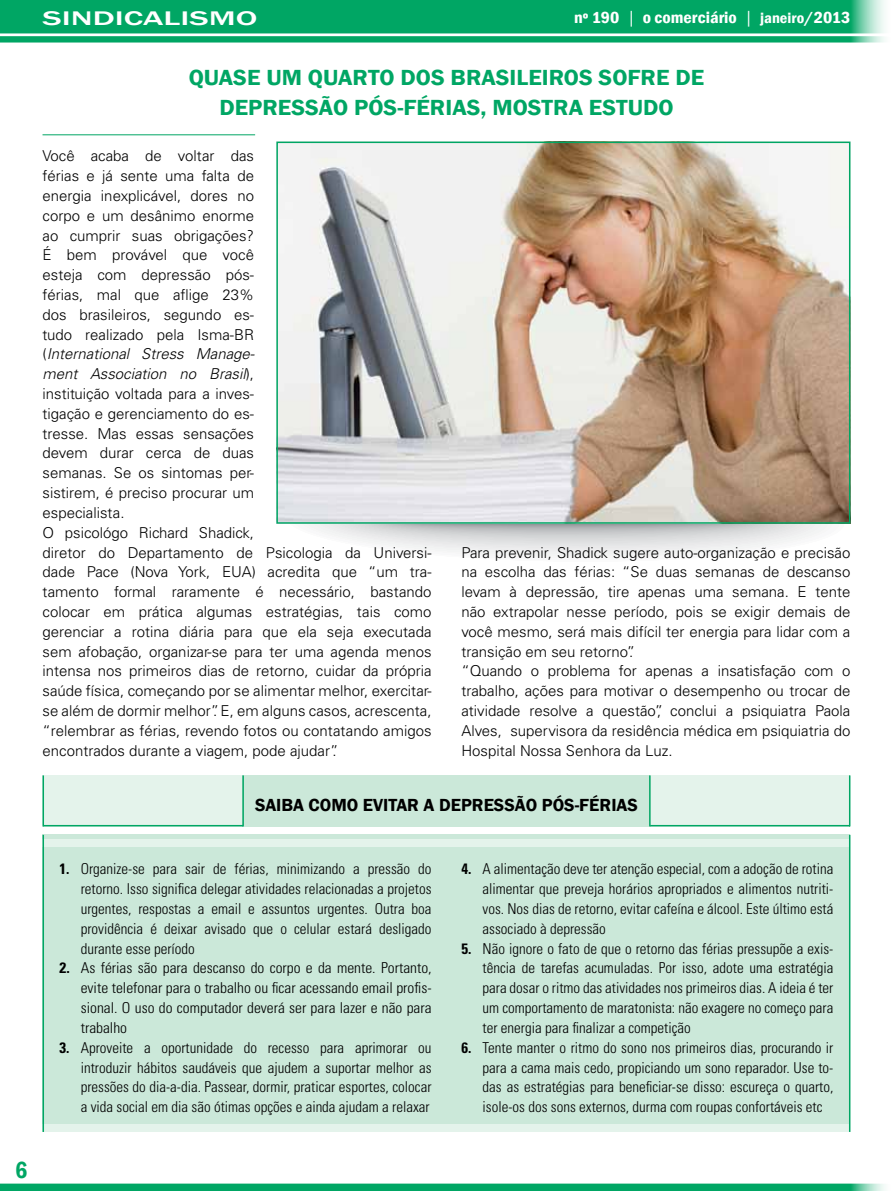
<style>
.page{position:relative;width:893px;height:1191px;background:#fff}
.page>*{position:absolute;margin:0;border:0;box-sizing:border-box;transform-origin:0 0}
.t1{font:600 condensed 24px "Franklin Gothic";color:#00a664}
.t2{font:600 22.5px "Franklin Gothic";color:#00a664;scale:1.05 1}
.t3{font:500 20.25px "Franklin Gothic";color:#fff;scale:1.67 1}
.t4{font:600 18px "Franklin Gothic";color:#000}
.t5{font:600 condensed 16.5px "Franklin Gothic";color:#fff;scale:1.1 1}
.t6{font:300 15px/19.8px "Univers";color:#000}
.t7{font:300 condensed 15px/19.8px "Univers";color:#000;text-align:justify}
.s1{font-family:"Book Antiqua";font-weight:400;font-stretch:normal}
.s2{font-size:15px}
.s3{font-style:italic}
.s4{font-weight:700}
</style>
<div class="page">
<div style="left:43px;top:775px;width:807px;height:51px;background:#cbe8d9"></div>
<div style="left:43px;top:835px;width:807px;height:297px;background:#cbe8d9"></div>
<svg style="left:307px;top:524px;width:521px;height:32px"></svg>
<svg style="left:0;top:1183px;width:885px;height:8px;background:#18ae72"></svg>
<svg style="left:0;top:0;width:885px;height:43px;background:#17ae72"></svg>
<img style="left:279px;top:145px;width:568px;height:376px">
<div style="left:276px;top:142px;width:574px;height:382px;border:2px solid #00a664"></div>
<hr style="left:43px;top:134px;width:212px;height:1px;background:#00a664">
<div style="left:43px;top:775px;width:199px;height:51px;background:#e4f3eb"></div>
<hr style="left:43px;top:775px;width:1px;height:51px;background:#00a664">
<div style="left:651px;top:775px;width:198px;height:51px;background:#e4f3eb"></div>
<div style="left:43px;top:838px;width:807px;height:8px;background:#e4f3eb"></div>
<hr style="left:649px;top:775px;width:2px;height:51px;background:#00a664">
<hr style="left:242px;top:775px;width:2px;height:51px;background:#00a664">
<hr style="left:849px;top:775px;width:1px;height:51px;background:#00a664">
<div style="left:43px;top:1124px;width:807px;height:8px;background:#e4f3eb"></div>
<hr style="left:43px;top:835px;width:1px;height:297px;background:#00a664">
<hr style="left:849px;top:835px;width:1px;height:297px;background:#00a664">
<hr style="left:43px;top:825px;width:200px;height:1px;background:#00a664">
<hr style="left:650px;top:825px;width:200px;height:1px;background:#00a664">
<h3 class="t3" style="left:43px;top:5px;width:130px">SINDICALISMO</h3>
<p class="t5" style="left:574px;top:7px;width:253px">nº 190 <span class="s1">|</span> o comerciário <span class="s1">|</span> <span class="s2">janeiro</span>/2013</p>
<h2 class="t2" style="left:189px;top:64px;width:29px">QUASE</h2>
<h2 class="t2" style="left:266px;top:64px;width:55px">UM QUARTO</h2>
<h2 class="t2" style="left:401px;top:64px;width:15px">DOS</h2>
<h2 class="t2" style="left:451px;top:64px;width:28px">BRASILEIROS</h2>
<h2 class="t2" style="left:599px;top:64px;width:15px">SOFRE</h2>
<h2 class="t2" style="left:675px;top:64px;width:14px">DE</h2>
<h2 class="t2" style="left:219px;top:94px;width:15px">DEPRESSÃO</h2>
<h2 class="t2" style="left:354px;top:94px;width:85px">PÓS-FÉRIAS</h2>
<h2 class="t2" style="left:480px;top:94px;width:27px">, MOSTRA</h2>
<h2 class="t2" style="left:589px;top:94px;width:15px">ESTUDO</h2>
<p class="t6" style="left:43px;top:146px;width:391px">Você acaba de voltar das<br>férias e já sente uma falta de<br>energia inexplicável, dores no<br>corpo e um desânimo enorme<br>ao cumprir suas obrigações?<br>É bem provável que você<br>esteja com depressão pós-<br>férias, mal que aflige 23%<br>dos brasileiros, segundo es-<br>tudo realizado pela Isma-BR<br>(<span class="s3">International Stress Manage-<br>ment Association no Brasil</span>),<br>instituição voltada para a inves-<br>tigação e gerenciamento do es-<br>tresse. Mas essas sensações<br>devem durar cerca de duas<br>semanas. Se os sintomas per-<br>sistirem, é preciso procurar um<br>especialista.<br>O psicológo Richard Shadick,<br>diretor do Departamento de Psicologia da Universi&shy;dade Pace (Nova York, EUA) acredita que “um tra&shy;tamento formal raramente é necessário, bastando colocar em prática algumas estratégias, tais como gerenciar a rotina diária para que ela seja executada sem afobação, organizar-se para ter uma agenda menos intensa nos primeiros dias de retorno, cuidar da própria saúde física, começando por se alimentar melhor, exercitar&shy;se além de dormir melhor”. E, em alguns casos, acrescenta, “relembrar as férias, revendo fotos ou contatando amigos encontrados durante a viagem, pode ajudar”.</p>
<p class="t6" style="left:461px;top:542px;width:391px">Para prevenir, Shadick sugere auto-organização e precisão na escolha das férias: “Se duas semanas de descanso levam à depressão, tire apenas uma semana. E tente não extrapolar nesse período, pois se exigir demais de você mesmo, será mais difícil ter energia para lidar com a transição em seu retorno”.<br>“Quando o problema for apenas a insatisfação com o trabalho, ações para motivar o desempenho ou trocar de atividade resolve a questão”, conclui a psiquiatra Paola Alves, supervisora da residência médica em psiquiatria do Hospital Nossa Senhora da Luz.</p>
<p class="t4" style="left:255px;top:793px;width:384px">SAIBA COMO EVITAR A DEPRESSÃO PÓS-FÉRIAS</p>
<h1 class="t1" style="left:15px;top:1153px;width:14px">6</h1>
<p class="t7" style="left:81px;top:859px;width:352px;text-indent:-21px"><span class="s4">1.</span> Organize-se para sair de férias, minimizando a pressão do retorno. Isso significa delegar atividades relacionadas a projetos urgentes, respostas a email e assuntos urgentes. Outra boa providência é deixar avisado que o celular estará desligado durante esse período</p>
<p class="t7" style="left:81px;top:958px;width:352px;text-indent:-21px"><span class="s4">2.</span> As férias são para descanso do corpo e da mente. Portanto, evite telefonar para o trabalho ou ficar acessando email profis&shy;sional. O uso do computador deverá ser para lazer e não para trabalho</p>
<p class="t7" style="left:81px;top:1037px;width:352px;text-indent:-21px"><span class="s4">3.</span> Aproveite a oportunidade do recesso para aprimorar ou introduzir hábitos saudáveis que ajudem a suportar melhor as pressões do dia-a-dia. Passear, dormir, praticar esportes, colocar a vida social em dia são ótimas opções e ainda ajudam a relaxar</p>
<p class="t7" style="left:483px;top:859px;width:352px;text-indent:-21px"><span class="s4">4.</span> A alimentação deve ter atenção especial, com a adoção de rotina alimentar que preveja horários apropriados e alimentos nutriti&shy;vos. Nos dias de retorno, evitar cafeína e álcool. Este último está associado à depressão</p>
<p class="t7" style="left:483px;top:938px;width:352px;text-indent:-21px"><span class="s4">5.</span> Não ignore o fato de que o retorno das férias pressupõe a exis&shy;tência de tarefas acumuladas. Por isso, adote uma estratégia para dosar o ritmo das atividades nos primeiros dias. A ideia é ter um comportamento de maratonista: não exagere no começo para ter energia para finalizar a competição</p>
<p class="t7" style="left:483px;top:1037px;width:352px;text-indent:-21px"><span class="s4">6.</span> Tente manter o ritmo do sono nos primeiros dias, procurando ir para a cama mais cedo, propiciando um sono reparador. Use to&shy;das as estratégias para beneficiar-se disso: escureça o quarto, isole-os dos sons externos, durma com roupas confortáveis etc</p>
</div>
